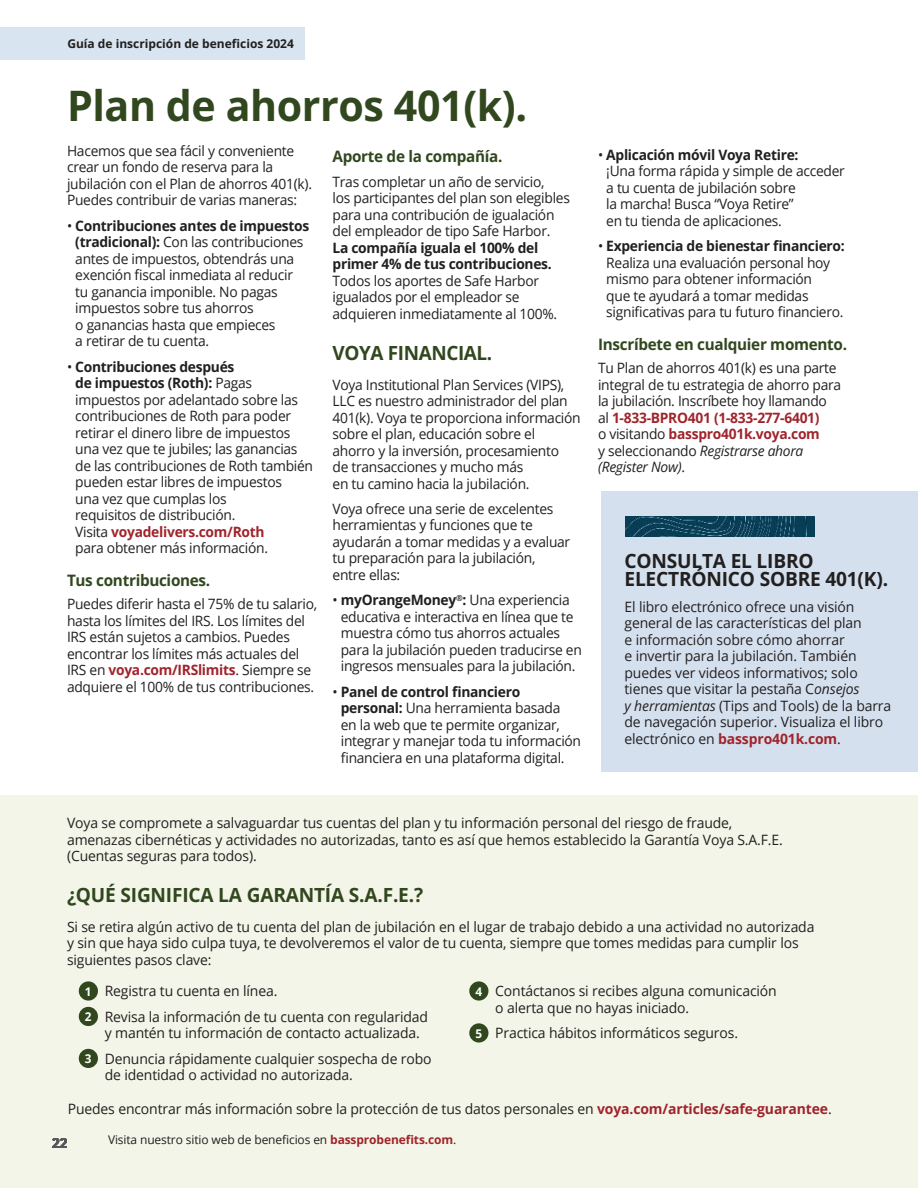
<style>
.page{position:relative;width:918px;height:1188px;background:#fff}
.page>*{position:absolute;margin:0;border:0;box-sizing:border-box;transform-origin:0 0}
.t1{font:700 42px "Open Sans";letter-spacing:-.01em;color:#31471e}
.t2{font:700 19.5px "Open Sans";letter-spacing:-.01em;color:#31471e}
.t3{font:700 19.5px/18px "Open Sans";letter-spacing:-.01em;color:#221f1f}
.t4{font:700 15.75px "Open Sans";letter-spacing:-.02em;color:#31471e}
.t5{font:14.25px/16.5px "Open Sans";letter-spacing:-.02em;color:#221f1f}
.t6{font:700 14.25px/16.5px "Open Sans";letter-spacing:-.02em;color:#221f1f}
.t7{font:700 13.5px "Open Sans";color:#57585a}
.t8{font:12px "Open Sans";letter-spacing:-.01em;color:#221f1f}
.t9{font:700 12px "Open Sans";color:#221f1f}
.s1{font-weight:700}
.s2{font-weight:700;color:#a0242b}
.s3{font-style:italic}
.s4{font-weight:700;font-size:12px;color:#fff}
</style>
<div class="page">
<div style="left:601px;top:491px;width:317px;height:281px;background:#d5e0ee"></div>
<img style="left:625px;top:517px;width:189px;height:19px">
<div style="left:0;top:795px;width:918px;height:393px;background:#f4f5e9"></div>
<div style="left:79px;top:981px;width:19px;height:20px;background:#31471e;border-radius:50%"></div>
<div style="left:79px;top:1007px;width:19px;height:19px;background:#31471e;border-radius:50%"></div>
<div style="left:79px;top:1049px;width:19px;height:19px;background:#31471e;border-radius:50%"></div>
<div style="left:469px;top:981px;width:19px;height:20px;background:#31471e;border-radius:50%"></div>
<div style="left:469px;top:1023px;width:19px;height:20px;background:#31471e;border-radius:50%"></div>
<div style="left:0;top:27px;width:305px;height:32px;background:#d8e4ef"></div>
<p class="t9" style="left:67px;top:35px;width:228px">Guía de inscripción de bene昀椀cios 2024</p>
<h1 class="t1" style="left:67px;top:77px;width:462px">Plan de ahorros 401(k).</h1>
<p class="t5" style="left:67px;top:142px;width:247px">Hacemos que sea fácil y conveniente crear un fondo de reserva para la jubilación con el Plan de ahorros 401(k).<br>Puedes contribuir de varias maneras:</p>
<p class="t5" style="left:75px;top:219px;width:236px;text-indent:-8px">• <span class="s1">Contribuciones antes de impuestos (tradicional):</span> Con las contribuciones antes de impuestos, obtendrás una exención 昀椀scal inmediata al reducir tu ganancia imponible. No pagas impuestos sobre tus ahorros<br>o ganancias hasta que empieces<br>a retirar de tu cuenta.</p>
<p class="t5" style="left:75px;top:360px;width:239px;text-indent:-8px">• <span class="s1">Contribuciones después<br>de impuestos (Roth):</span> Pagas impuestos por adelantado sobre las contribuciones de Roth para poder retirar el dinero libre de impuestos una vez que te jubiles; las ganancias de las contribuciones de Roth también pueden estar libres de impuestos<br>una vez que cumplas los<br>requisitos de distribución.<br>Visita <span class="s2">voyadelivers.com/Roth<br></span>para obtener más información.</p>
<p class="t4" style="left:67px;top:569px;width:145px">Tus contribuciones.</p>
<p class="t5" style="left:67px;top:595px;width:252px">Puedes diferir hasta el 75% de tu salario, hasta los límites del IRS. Los límites del IRS están sujetos a cambios. Puedes encontrar los límites más actuales del IRS en <span class="s2">voya.com/IRSlimits</span>. Siempre se adquiere el 100% de tus contribuciones.</p>
<p class="t4" style="left:333px;top:145px;width:171px">Aporte de la compañía.</p>
<p class="t5" style="left:333px;top:173px;width:239px">Tras completar un año de servicio,<br>los participantes del plan son elegibles para una contribución de igualación del empleador de tipo Safe Harbor.</p>
<p class="t6" style="left:333px;top:239px;width:221px">La compañía iguala el 100% del primer 4% de tus contribuciones.</p>
<p class="t5" style="left:333px;top:272px;width:226px">Todos los aportes de Safe Harbor igualados por el empleador se adquieren inmediatamente al 100%.</p>
<h2 class="t2" style="left:333px;top:339px;width:161px">VOYA FINANCIAL.</h2>
<p class="t5" style="left:333px;top:376px;width:250px">Voya Institutional Plan Services (VIPS), LLC es nuestro administrador del plan 401(k). Voya te proporciona información sobre el plan, educación sobre el ahorro y la inversión, procesamiento<br>de transacciones y mucho más<br>en tu camino hacia la jubilación.</p>
<p class="t5" style="left:333px;top:500px;width:239px">Voya ofrece una serie de excelentes herramientas y funciones que te ayudarán a tomar medidas y a evaluar tu preparación para la jubilación, entre ellas:</p>
<p class="t5" style="left:341px;top:593px;width:243px;text-indent:-8px">• <span class="s1">myOrangeMoney</span><sup>®</sup><span class="s1">:</span> Una experiencia educativa e interactiva en línea que te muestra cómo tus ahorros actuales para la jubilación pueden traducirse en ingresos mensuales para la jubilación.</p>
<p class="t5" style="left:341px;top:685px;width:242px;text-indent:-8px">• <span class="s1">Panel de control 昀椀nanciero personal:</span> Una herramienta basada<br>en la web que te permite organizar, integrar y manejar toda tu información昀椀nanciera en una plataforma digital.</p>
<p class="t5" style="left:606px;top:148px;width:240px;text-indent:-8px">• <span class="s1">Aplicación móvil Voya Retire:<br></span>¡Una forma rápida y simple de acceder a tu cuenta de jubilación sobre<br>la marcha! Busca “Voya Retire”<br>en tu tienda de aplicaciones.</p>
<p class="t5" style="left:606px;top:239px;width:240px;text-indent:-8px">• <span class="s1">Experiencia de bienestar 昀椀nanciero:<br></span>Realiza una evaluación personal hoy mismo para obtener información<br>que te ayudará a tomar medidas<br>signi昀椀cativas para tu futuro 昀椀nanciero.</p>
<p class="t4" style="left:598px;top:334px;width:251px">Inscríbete en cualquier momento.</p>
<p class="t5" style="left:598px;top:360px;width:245px">Tu Plan de ahorros 401(k) es una parte integral de tu estrategia de ahorro para la jubilación. Inscríbete hoy llamando al <span class="s2">1-833-BPRO401 (1-833-277-6401)<br></span>o visitando <span class="s2">basspro401k.voya.com<br></span>y seleccionando <span class="s3">Registrarse ahora (Register Now)</span>.</p>
<h2 class="t3" style="left:625px;top:552px;width:265px">CONSULTA EL LIBRO<br>ELECTRÓNICO SOBRE 401(K).</h2>
<p class="t5" style="left:625px;top:598px;width:268px">El libro electrónico ofrece una visión general de las características del plan<br>e información sobre cómo ahorrar<br>e invertir para la jubilación. También puedes ver videos informativos; solo tienes que visitar la pestaña C<span class="s3">onsejos<br>y herramientas</span> (Tips and Tools) de la barra de navegación superior. Visualiza el libro electrónico en <span class="s2">basspro401k.com</span>.</p>
<p class="t5" style="left:67px;top:815px;width:717px">Voya se compromete a salvaguardar tus cuentas del plan y tu información personal del riesgo de fraude, amenazas cibernéticas y actividades no autorizadas, tanto es así que hemos establecido la Garantía Voya S.A.F.E. (Cuentas seguras para todos).</p>
<h2 class="t2" style="left:67px;top:881px;width:358px">¿QUÉ SIGNIFICA LA GARANTÍA S.A.F.E.?</h2>
<p class="t5" style="left:67px;top:918px;width:749px">Si se retira algún activo de tu cuenta del plan de jubilación en el lugar de trabajo debido a una actividad no autorizada y sin que haya sido culpa tuya, te devolveremos el valor de tu cuenta, siempre que tomes medidas para cumplir los siguientes pasos clave:</p>
<p class="t5" style="left:85px;top:978px;width:345px;line-height:25.5px"><span class="s4">1</span> Registra tu cuenta en línea.<br><span class="s4">2</span> Revisa la información de tu cuenta con regularidad</p>
<p class="t5" style="left:85px;top:1020px;width:348px;line-height:25.5px;text-align:center">y mantén tu información de contacto actualizada.<br><span class="s4">3</span> Denuncia rápidamente cualquier sospecha de robo</p>
<p class="t5" style="left:105px;top:1066px;width:250px">de identidad o actividad no autorizada.</p>
<p class="t5" style="left:495px;top:982px;width:283px;text-indent:-20px"><span class="s4">4</span> Contáctanos si recibes alguna comunicación o alerta que no hayas iniciado.</p>
<p class="t5" style="left:475px;top:1024px;width:264px"><span class="s4">5</span> Practica hábitos informáticos seguros.</p>
<p class="t5" style="left:68px;top:1100px;width:765px">Puedes encontrar más información sobre la protección de tus datos personales en <span class="s2">voya.com/articles/safe-guarantee</span>.</p>
<p class="t7" style="left:52px;top:1133px;width:17px">22</p>
<p class="t8" style="left:108px;top:1132px;width:350px">Visita nuestro sitio web de bene昀椀cios en <span class="s2">bassprobene昀椀ts.com</span>.</p>
</div>
